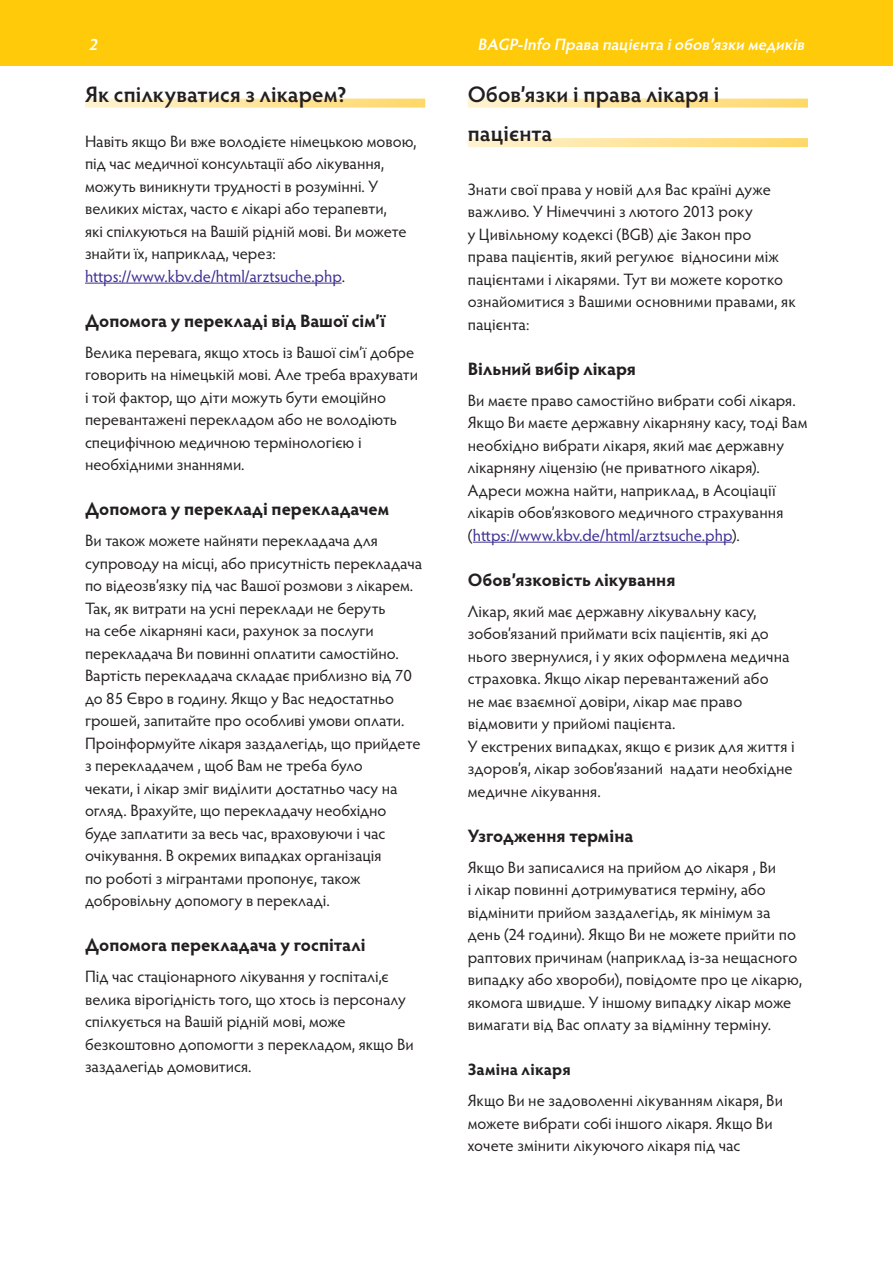
<style>
.page{position:relative;width:893px;height:1263px;background:#fff}
.page>*{position:absolute;margin:0;border:0;box-sizing:border-box;transform-origin:0 0}
.t1{font:600 22.5px/39.5px "Hypatia Sans Pro";letter-spacing:.005em;color:#231f20}
.t2{font:700 18px "Hypatia Sans Pro";color:#231f20}
.t3{font:16.5px/22.5px "Hypatia Sans Pro";color:#231f20}
.t4{font:italic 600 16.5px "Hypatia Sans Pro";color:#fff}
.t5{font:700 16.5px "Hypatia Sans Pro";letter-spacing:.015em;color:#231f20}
.s1{color:#3b2f92}
</style>
<div class="page">
<div style="left:0;top:0;width:893px;height:66px;background:#feca0a"></div>
<svg style="left:85px;top:99px;width:340px;height:9px;background:#fee5a1"></svg>
<hr style="left:85px;top:283px;width:257px;height:1px;background:#3b2f92">
<svg style="left:468px;top:99px;width:340px;height:9px;background:#fee5a1"></svg>
<svg style="left:468px;top:138px;width:340px;height:9px;background:#fee49e"></svg>
<hr style="left:473px;top:542px;width:259px;height:1px;background:#3b2f92">
<p class="t4" style="left:89px;top:37px;width:13px">2</p>
<p class="t4" style="left:478px;top:37px;width:331px">BAGP-Info Права пацієнта іобов’язки медиків</p>
<h1 class="t1" style="left:85px;top:76px;width:264px">Як спілкуватися з лікарем?</h1>
<p class="t3" style="left:85px;top:131px;width:333px">Навіть якщо Ви вже володієте німецькою мовою, під час медичної консультації або лікування, можуть виникнути трудності в розумінні. У великих містах, часто є лікарі або терапевти,<br>які спілкуються на Вашій рідній мові. Ви можете знайти їх, наприклад, через: <span class="s1">https://www.kbv.de/html/arztsuche.php</span>.</p>
<p class="t2" style="left:85px;top:313px;width:302px">Допомога у перекладі від Вашої сім’ї</p>
<p class="t3" style="left:85px;top:342px;width:334px">Велика перевага, якщо хтось із Вашої сім’ї добре говорить на німецькій мові. Але треба врахувати і той фактор, що діти можуть бути емоційно перевантажені перекладом або не володіють специфічною медичною термінологією і необхідними знаннями.</p>
<p class="t2" style="left:85px;top:502px;width:306px">Допомога у перекладі перекладачем</p>
<p class="t3" style="left:85px;top:530px;width:339px">Ви також можете найняти перекладача для супроводу на місці, або присутність перекладача по відеозв’язку під час Вашої розмови з лікарем.<br>Так, як витрати на усні переклади не беруть<br>на себе лікарняні каси, рахунок за послуги перекладача Ви повинні оплатити самостійно.<br>Вартість перекладача складає приблизно від 70 до 85 Євро в годину. Якщо у Вас недостатньо грошей, запитайте про особливі умови оплати.<br>Проінформуйте лікаря заздалегідь, що прийдете з перекладачем , щоб Вам не треба було<br>чекати, і лікар зміг виділити достатньо часу на огляд. Врахуйте, що перекладачу необхідно буде заплатити за весь час, враховуючи і час очікування. В окремих випадках організація<br>по роботі з мігрантами пропонує, також добровільну допомогу в перекладі.</p>
<p class="t2" style="left:85px;top:938px;width:282px">Допомога перекладача у госпіталі</p>
<p class="t3" style="left:85px;top:966px;width:330px">Під час стаціонарного лікування у госпіталі,є велика вірогідність того, що хтось із персоналу спілкується на Вашій рідній мові, може безкоштовно допомогти з перекладом, якщо Ви заздалегідь домовитися.</p>
<h1 class="t1" style="left:468px;top:76px;width:253px">Обов’язки і права лікаря і пацієнта</h1>
<p class="t3" style="left:468px;top:179px;width:329px">Знати свої права у новій для Вас країні дуже важливо. У Німеччині з лютого 2013 року<br>у Цивільному кодексі (BGB) діє Закон про права пацієнтів, який регулює відносини між пацієнтами і лікарями. Тут ви можете коротко ознайомитися з Вашими основними правами, як пацієнта:</p>
<p class="t2" style="left:468px;top:361px;width:170px">Вільний вибір лікаря</p>
<p class="t3" style="left:468px;top:390px;width:341px">Ви маєте право самостійно вибрати собі лікаря.<br>Якщо Ви маєте державну лікарняну касу, тоді Вам необхідно вибрати лікаря, який має державну лікарняну ліцензію (не приватного лікаря).<br>Адреси можна найти, наприклад, в Асоціації лікарів обов’язкового медичного страхування (<span class="s1">https://www.kbv.de/html/arztsuche.php</span>).</p>
<p class="t2" style="left:468px;top:572px;width:209px">Обов’язковість лікування</p>
<p class="t3" style="left:468px;top:601px;width:329px">Лікар, який має державну лікувальну касу, зобов’язаний приймати всіх пацієнтів, які до нього звернулися, і у яких оформлена медична страховка. Якщо лікар перевантажений або<br>не має взаємної довіри, лікар має право відмовити у прийомі пацієнта.<br>У екстрених випадках, якщо є ризик для життя і здоров’я, лікар зобов’язаний надати необхідне медичне лікування.</p>
<p class="t2" style="left:468px;top:828px;width:167px">Узгодження терміна</p>
<p class="t3" style="left:468px;top:857px;width:336px">Якщо Ви записалися на прийом до лікаря , Ви<br>і лікар повинні дотримуватися терміну, або відмінити прийом заздалегідь, як мінімум за день (24 години). Якщо Ви не можете прийти по раптових причинам (наприклад із-за нещасного випадку або хвороби), повідомте про це лікарю, якомога швидше. У іншому випадку лікар може вимагати від Вас оплату за відмінну терміну.</p>
<p class="t5" style="left:468px;top:1063px;width:104px">Заміна лікаря</p>
<p class="t3" style="left:468px;top:1090px;width:317px">Якщо Ви не задоволенні лікуванням лікаря, Ви можете вибрати собі іншого лікаря. Якщо Ви хочете змінити лікуючого лікаря під час</p>
</div>
